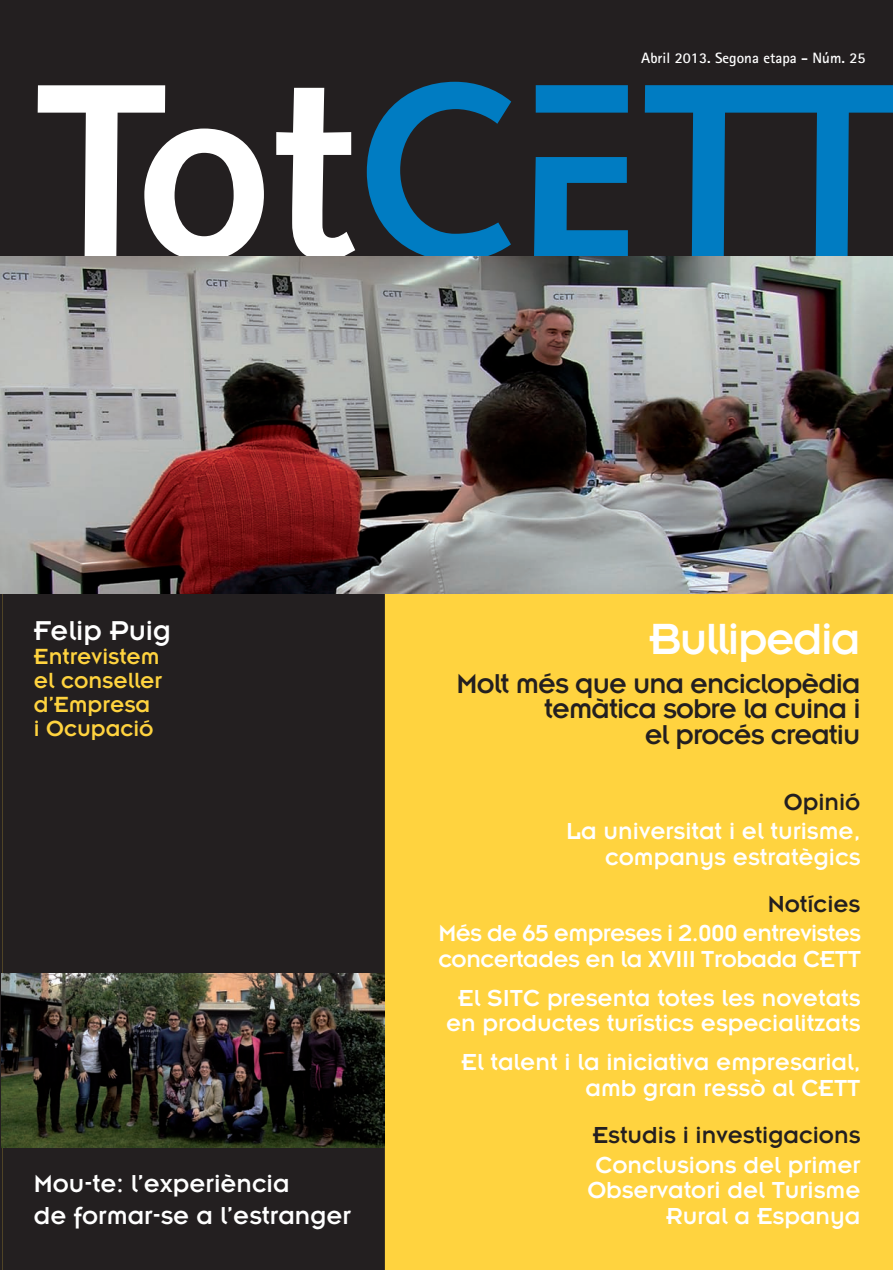
<style>
.page{position:relative;width:893px;height:1270px;background:#fff}
.page>*{position:absolute;margin:0;border:0;box-sizing:border-box;transform-origin:0 0}
.t1{font:48px "Insignia";letter-spacing:-.03em;color:#fff}
.t2{font:30px/25.5px "Insignia";letter-spacing:-.03em;color:#231f20;text-align:right}
.t3{font:30px "Insignia";color:#fff}
.t4{font:27px/31.5px "Insignia";color:#fff}
.t5{font:25.5px/25.5px "Insignia";color:#fff;text-align:right}
.t6{font:25.5px "Insignia";color:#231f20}
.t7{font:24.15px/24.2px "Insignia";color:#ffd33f}
.t8{font:700 15px "Rotis Sans Serif";color:#fff}
</style>
<div class="page">
<hr style="left:0;top:594px;width:4px;height:675px;background:#231f20">
<div style="left:2px;top:89px;width:891px;height:1180px;background:#ffd33f"></div>
<div style="left:0;top:0;width:893px;height:258px;background:#231f20"></div>
<div style="left:2px;top:594px;width:383px;height:675px;background:#231f20"></div>
<svg style="left:367px;top:82px;width:526px;height:174px"></svg>
<svg style="left:38px;top:85px;width:317px;height:171px"></svg>
<img style="left:0;top:256px;width:893px;height:338px">
<img style="left:1px;top:973px;width:384px;height:174px">
<p class="t8" style="left:650px;top:52px;width:217px">bril 2013. Segona etapa - Núm. 25</p>
<p class="t3" style="left:34px;top:621px;width:139px">Felip Puig</p>
<p class="t7" style="left:34px;top:646px;width:130px">Entrevistem el conseller d’Empresa<br>i Ocupació</p>
<p class="t4" style="left:34px;top:1170px;width:319px">Mou-te: l’experiència<br>de formar-se a l’estranger</p>
<h1 class="t1" style="left:649px;top:624px;width:213px">Bullipedia</h1>
<p class="t2" style="left:457px;top:673px;width:405px">Molt més que una enciclopèdia temàtica sobre la cuina i<br>el procés creatiu</p>
<p class="t6" style="left:784px;top:793px;width:78px">Opinió</p>
<p class="t5" style="left:566px;top:821px;width:296px">La universitat i el turisme, companys estratègics</p>
<p class="t6" style="left:768px;top:895px;width:94px">Notícies</p>
<p class="t5" style="left:438px;top:923px;width:424px;text-align:left">Més de 65 empreses i 2.000 entrevistes concertades en la XVIII Trobada CETT</p>
<p class="t5" style="left:446px;top:987px;width:416px;text-align:center">El SITC presenta totes les novetats en productes turístics especialitzats</p>
<p class="t5" style="left:461px;top:1052px;width:401px">El talent i la iniciativa empresarial, amb gran ressò al CETT</p>
<p class="t6" style="left:593px;top:1126px;width:269px">Estudis i investigacions</p>
<p class="t5" style="left:587px;top:1154px;width:275px">Conclusions del primer<br>Observatori del Turisme<br>Rural a Espanya</p>
</div>
